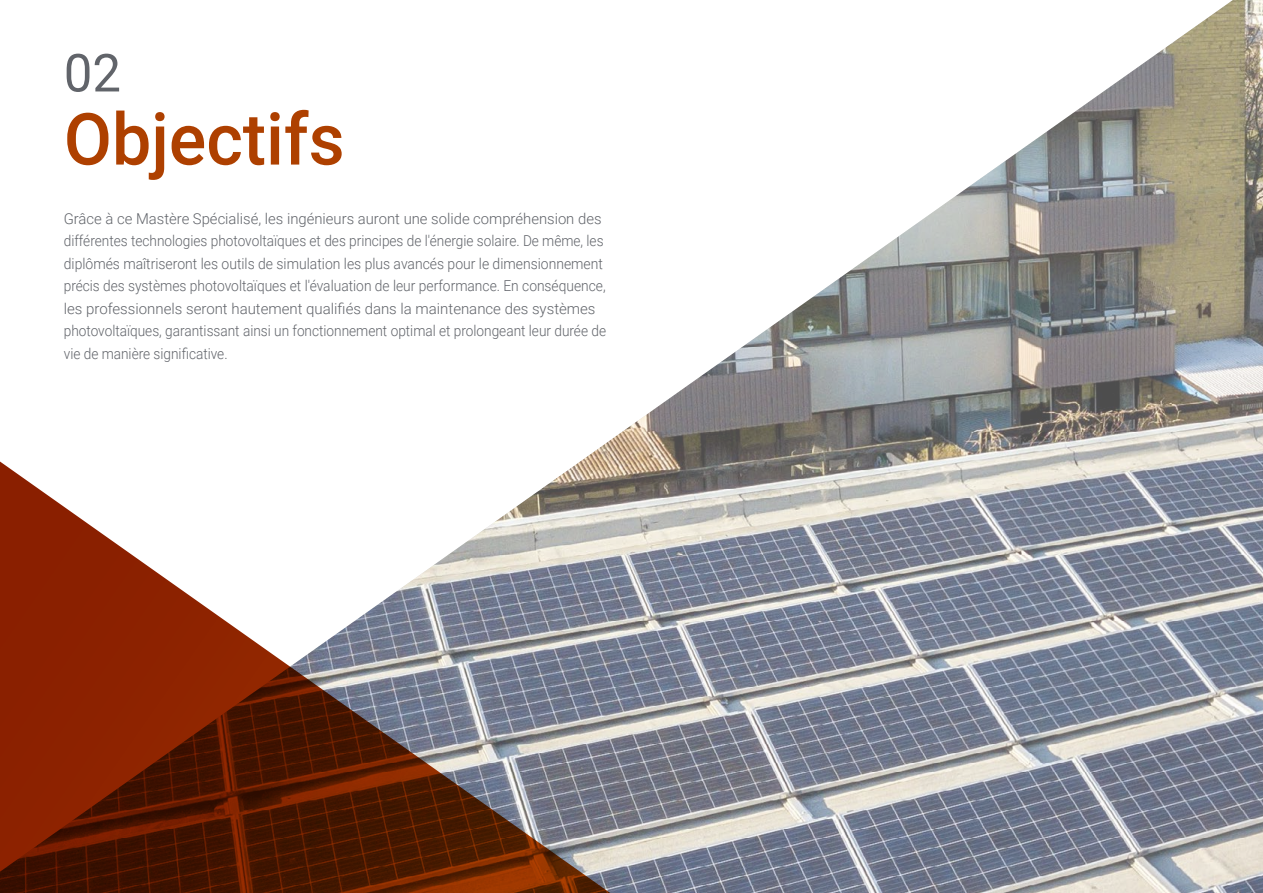
<style>
.page{position:relative;width:1263px;height:893px;background:#fff}
.page>*{position:absolute;margin:0;border:0;box-sizing:border-box;transform-origin:0 0}
.t1{font:500 72px "Roboto";color:#ae4000}
.t2{font:52.5px "Roboto";color:#61646a}
.t3{font:300 15px/22.5px "Roboto";color:#61646a}
</style>
<div class="page">
<img style="left:602px;top:0;width:661px;height:893px">
<svg style="left:0;top:446px;width:640px;height:447px"></svg>
<h2 class="t2" style="left:64px;top:36px;width:59px">02</h2>
<h1 class="t1" style="left:64px;top:89px;width:282px">Objectifs</h1>
<p class="t3" style="left:64px;top:207px;width:544px">Grâce à ce Mastère Spécialisé, les ingénieurs auront une solide compréhension des différentes technologies photovoltaïques et des principes de l'énergie solaire. De même, les diplômés maîtriseront les outils de simulation les plus avancés pour le dimensionnement précis des systèmes photovoltaïques et l'évaluation de leur performance. En conséquence, les professionnels seront hautement qualifiés dans la maintenance des systèmes photovoltaïques, garantissant ainsi un fonctionnement optimal et prolongeant leur durée de vie de manière significative.</p>
</div>
